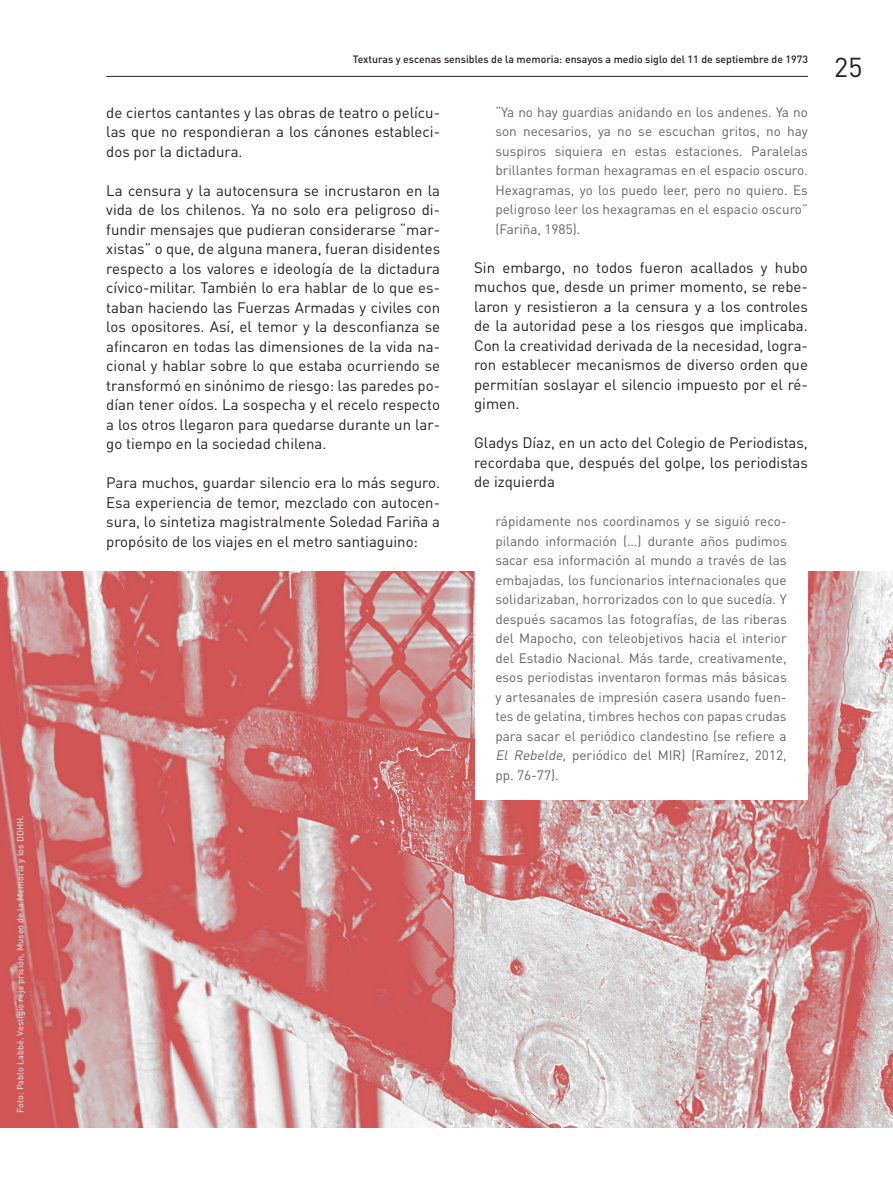
<style>
.page{position:relative;width:893px;height:1191px;background:#fff}
.page>*{position:absolute;margin:0;border:0;box-sizing:border-box;transform-origin:0 0}
.t1{font:27px "DIN Pro";color:#231f20}
.t2{font:15px/19.5px "DIN Pro";color:#231f20;text-align:justify}
.t3{font:13.5px/19.5px "DIN Pro";color:#636366;text-align:justify}
.t4{font:500 10.5px "DIN Pro";color:#231f20}
.t5{font:500 9px "DIN Pro";color:#d1d2d4}
.s1{font-style:italic}
</style>
<div class="page">
<hr style="left:106px;top:76px;width:702px;height:1px;background:#231f20">
<img style="left:0;top:571px;width:893px;height:556px">
<div style="left:475px;top:442px;width:332px;height:357px;background:#fff"></div>
<p class="t5" style="left:13px;top:1112px;width:299px;rotate:-90deg">Foto: Pablo Labbé. Vestigio reja prisión, Museo de la Memoria y los DDHH.</p>
<p class="t4" style="left:353px;top:51px;width:457px">Texturas y escenas sensibles de la memoria: ensayos a medio siglo del 11 de septiembre de 1973</p>
<p class="t2" style="left:106px;top:102px;width:335px">de ciertos cantantes y las obras de teatro o pelícu&shy;las que no respondieran a los cánones estableci&shy;dos por la dictadura.</p>
<p class="t2" style="left:106px;top:180px;width:335px">La censura y la autocensura se incrustaron en la vida de los chilenos. Ya no solo era peligroso di&shy;fundir mensajes que pudieran considerarse “mar&shy;xistas” o que, de alguna manera, fueran disidentes respecto a los valores e ideología de la dictadura cívico-militar. También lo era hablar de lo que es&shy;taban haciendo las Fuerzas Armadas y civiles con los opositores. Así, el temor y la desconfianza se afincaron en todas las dimensiones de la vida na&shy;cional y hablar sobre lo que estaba ocurriendo se transformó en sinónimo de riesgo: las paredes po&shy;dían tener oídos. La sospecha y el recelo respecto a los otros llegaron para quedarse durante un lar&shy;go tiempo en la sociedad chilena.</p>
<p class="t2" style="left:106px;top:472px;width:335px">Para muchos, guardar silencio era lo más seguro.<br>Esa experiencia de temor, mezclado con autocen&shy;sura, lo sintetiza magistralmente Soledad Fariña a propósito de los viajes en el metro santiaguino:</p>
<p class="t3" style="left:495px;top:101px;width:314px">“Ya no hay guardias anidando en los andenes. Ya no son necesarios, ya no se escuchan gritos, no hay suspiros siquiera en estas estaciones. Paralelas brillantes forman hexagramas en el espacio oscuro.<br>Hexagramas, yo los puedo leer, pero no quiero. Es peligroso leer los hexagramas en el espacio oscuro” (Fariña, 1985).</p>
<p class="t2" style="left:474px;top:257px;width:335px">Sin embargo, no todos fueron acallados y hubo muchos que, desde un primer momento, se rebe&shy;laron y resistieron a la censura y a los controles de la autoridad pese a los riesgos que implicaba.<br>Con la creatividad derivada de la necesidad, logra&shy;ron establecer mecanismos de diverso orden que permitían soslayar el silencio impuesto por el ré&shy;gimen.</p>
<p class="t2" style="left:474px;top:432px;width:335px">Gladys Díaz, en un acto del Colegio de Periodistas, recordaba que, después del golpe, los periodistas de izquierda</p>
<p class="t3" style="left:495px;top:511px;width:293px">rápidamente nos coordinamos y se siguió reco&shy;pilando información (…) durante años pudimos sacar esa información al mundo a través de las embajadas, los funcionarios internacionales que solidarizaban, horrorizados con lo que sucedía. Y después sacamos las fotografías, de las riberas del Mapocho, con teleobjetivos hacia el interior del Estadio Nacional. Más tarde, creativamente, esos periodistas inventaron formas más básicas y artesanales de impresión casera usando fuen&shy;tes de gelatina, timbres hechos con papas crudas para sacar el periódico clandestino (se refiere a <span class="s1">El Rebelde</span>, periódico del MIR) (Ramírez, 2012, pp. 76-77).</p>
<h1 class="t1" style="left:834px;top:48px;width:30px">25</h1>
</div>
